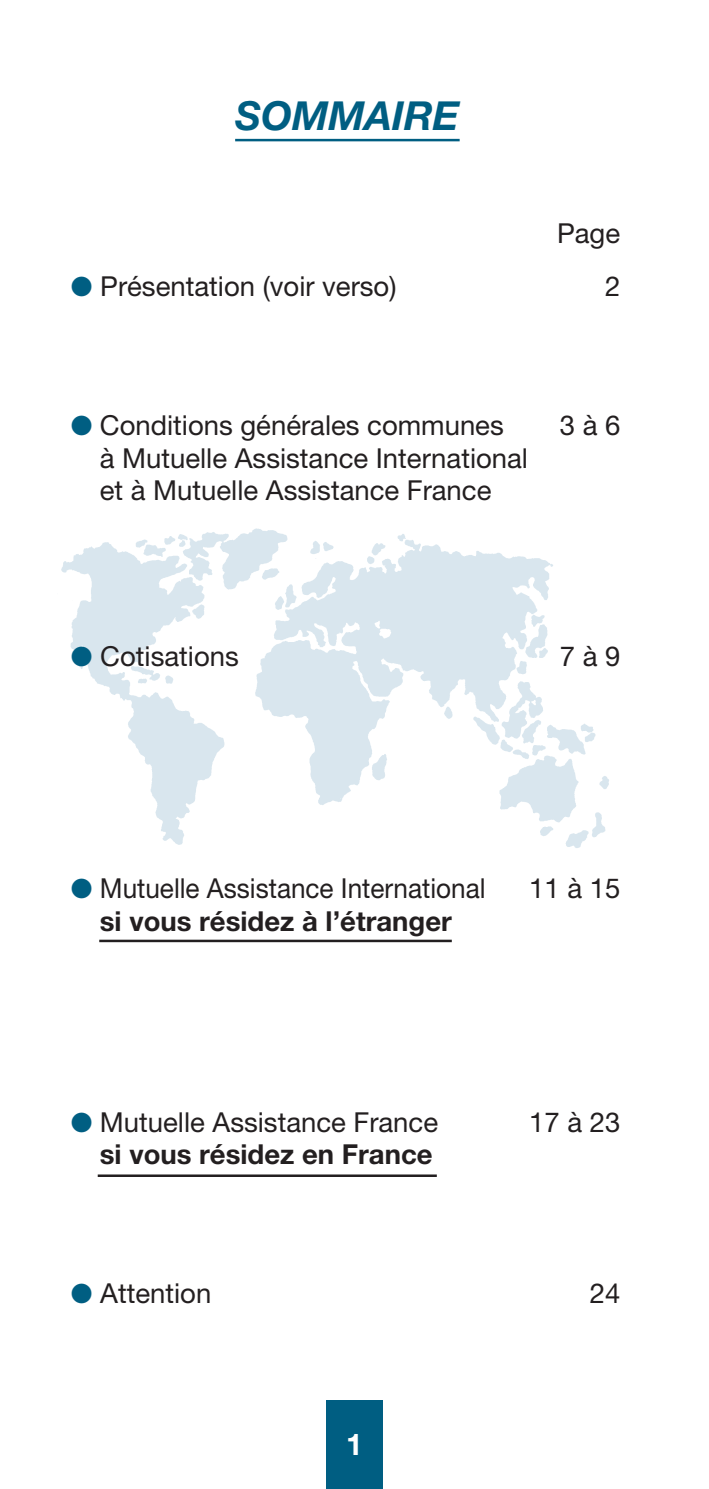
<style>
.page{position:relative;width:709px;height:1489px;background:#fff}
.page>*{position:absolute;margin:0;border:0;box-sizing:border-box;transform-origin:0 0}
.t1{font:italic 700 40px "Helvetica Neue";color:#005e82}
.t2{font:700 30px "Helvetica Neue";color:#fff}
.t3{font:27.5px/32.5px "Helvetica Neue";color:#231f20}
.t4{font:700 27.5px "Helvetica Neue";color:#231f20}
.t5{font:27.5px "Helvetica Neue";color:#231f20;scale:.95 1}
.s1{color:#005e82}
</style>
<div class="page">
<img style="left:61px;top:528px;width:548px;height:320px">
<div style="left:326px;top:1400px;width:57px;height:88px;background:#005e82"></div>
<hr style="left:235px;top:139px;width:224px;height:2px;background:#005e82">
<hr style="left:99px;top:939px;width:353px;height:3px;background:#231f20">
<hr style="left:98px;top:1174px;width:339px;height:2px;background:#231f20">
<h1 class="t1" style="left:235px;top:91px;width:226px">SOMMAIRE</h1>
<p class="t3" style="left:71px;top:273px;width:327px"><span class="s1">●</span> Présentation (voir verso)</p>
<p class="t3" style="left:557px;top:219px;width:65px">Page</p>
<p class="t3" style="left:71px;top:412px;width:434px"><span class="s1">●</span> Conditions générales communes</p>
<p class="t3" style="left:560px;top:412px;width:62px">3à6</p>
<p class="t3" style="left:100px;top:444px;width:430px">à Mutuelle Assistance International et à Mutuelle Assistance France</p>
<p class="t3" style="left:71px;top:642px;width:169px"><span class="s1">●</span> Cotisations</p>
<p class="t3" style="left:560px;top:642px;width:62px">7à9</p>
<p class="t5" style="left:71px;top:878px;width:438px"><span class="s1">●</span> Mutuelle Assistance International</p>
<p class="t3" style="left:529px;top:875px;width:93px">11 à 15</p>
<p class="t4" style="left:100px;top:904px;width:353px">si vous résidez à l’étranger</p>
<p class="t3" style="left:71px;top:1108px;width:369px"><span class="s1">●</span> Mutuelle Assistance France</p>
<p class="t3" style="left:529px;top:1108px;width:93px">17 à 23</p>
<p class="t4" style="left:100px;top:1137px;width:334px">si vous résidez en France</p>
<p class="t3" style="left:71px;top:1279px;width:142px"><span class="s1">●</span> Attention</p>
<p class="t3" style="left:590px;top:1279px;width:32px">24</p>
<p class="t2" style="left:346px;top:1425px;width:18px">1</p>
</div>
